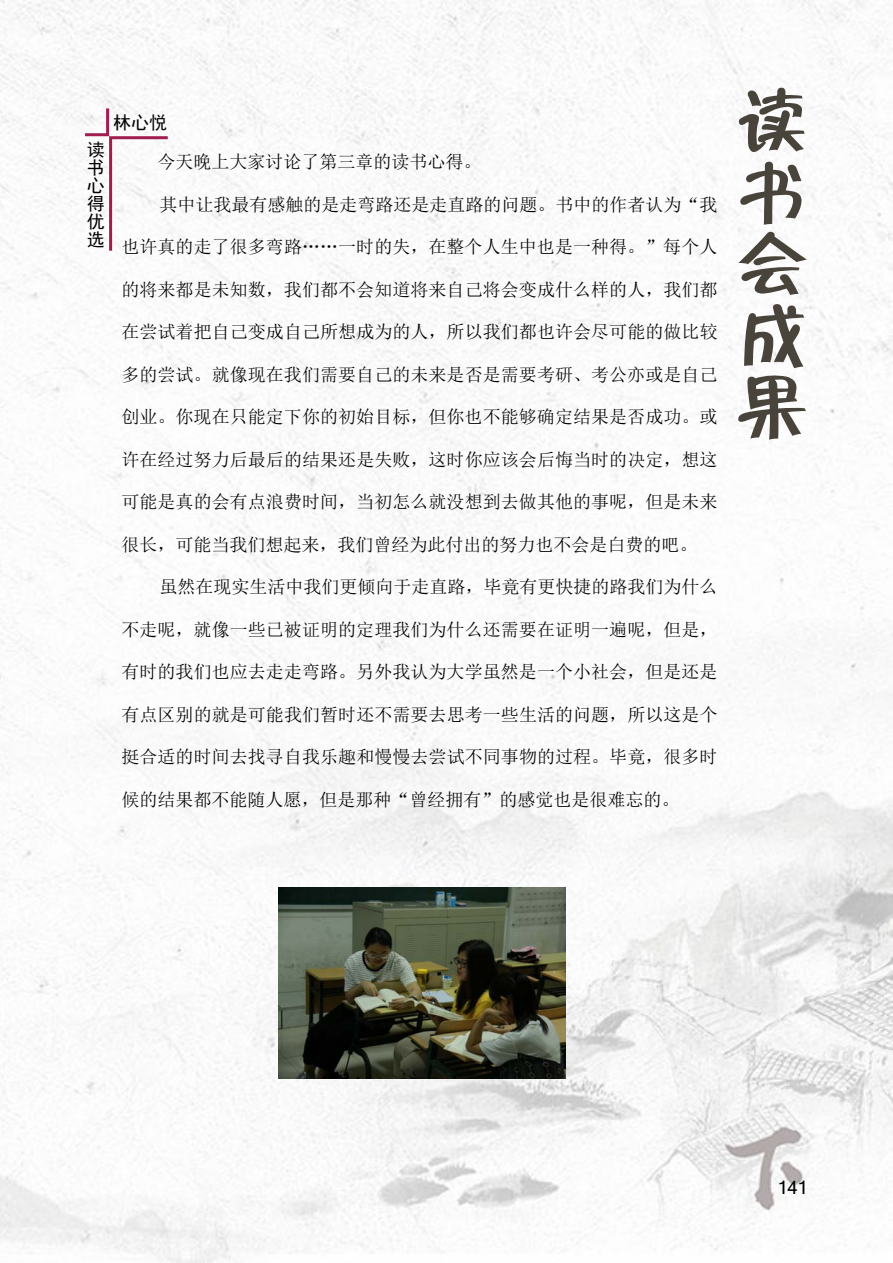
<style>
.page{position:relative;width:893px;height:1263px;background:#fff}
.page>*{position:absolute;margin:0;border:0;box-sizing:border-box;transform-origin:0 0}
.t1{font:72px/71.6px "FZZBHJW GB1 0";color:#48443c;text-align:justify}
.t2{font:18px "Sim Sun";letter-spacing:.005em;color:#000}
.t3{font:18px/18px "Sim Hei";color:#000;text-align:justify}
.t4{font:18px "Kartika";color:#000}
</style>
<div class="page">
<img style="left:0;top:0;width:893px;height:1263px">
<svg style="left:82px;top:105px;width:89px;height:149px"></svg>
<img style="left:278px;top:887px;width:287px;height:192px">
<p class="t3" style="left:87px;top:141px;width:19px">读书心得优选</p>
<p class="t3" style="left:113px;top:114px;width:55px">林心悦</p>
<p class="t2" style="left:157px;top:153px;width:326px">今天晚上大家讨论了第三章的读书心得。</p>
<p class="t2" style="left:160px;top:195px;width:560px">其中让我最有感触的是走弯路还是走直路的问题。书中的作者认为“我</p>
<p class="t2" style="left:121px;top:238px;width:598px">也许真的走了很多弯路……一时的失，在整个人生中也是一种得。”每个人</p>
<p class="t2" style="left:121px;top:280px;width:598px">的将来都是未知数，我们都不会知道将来自己将会变成什么样的人，我们都</p>
<p class="t2" style="left:121px;top:323px;width:598px">在尝试着把自己变成自己所想成为的人，所以我们都也许会尽可能的做比较</p>
<p class="t2" style="left:121px;top:365px;width:598px">多的尝试。就像现在我们需要自己的未来是否是需要考研、考公亦或是自己</p>
<p class="t2" style="left:121px;top:408px;width:598px">创业。你现在只能定下你的初始目标，但你也不能够确定结果是否成功。或</p>
<p class="t2" style="left:121px;top:450px;width:598px">许在经过努力后最后的结果还是失败，这时你应该会后悔当时的决定，想这</p>
<p class="t2" style="left:121px;top:493px;width:598px">可能是真的会有点浪费时间，当初怎么就没想到去做其他的事呢，但是未来</p>
<p class="t2" style="left:121px;top:535px;width:578px">很长，可能当我们想起来，我们曾经为此付出的努力也不会是白费的吧。</p>
<p class="t2" style="left:160px;top:578px;width:560px">虽然在现实生活中我们更倾向于走直路，毕竟有更快捷的路我们为什么</p>
<p class="t2" style="left:121px;top:620px;width:598px">不走呢，就像一些已被证明的定理我们为什么还需要在证明一遍呢，但是，</p>
<p class="t2" style="left:121px;top:663px;width:598px">有时的我们也应去走走弯路。另外我认为大学虽然是一个小社会，但是还是</p>
<p class="t2" style="left:121px;top:705px;width:598px">有点区别的就是可能我们暂时还不需要去思考一些生活的问题，所以这是个</p>
<p class="t2" style="left:121px;top:748px;width:598px">挺合适的时间去找寻自我乐趣和慢慢去尝试不同事物的过程。毕竟，很多时</p>
<p class="t2" style="left:121px;top:790px;width:560px">候的结果都不能随人愿，但是那种“曾经拥有”的感觉也是很难忘的。</p>
<h1 class="t1" style="left:736px;top:88px;width:72px">读书会成果</h1>
<p class="t4" style="left:777px;top:1176px;width:32px">141</p>
</div>
